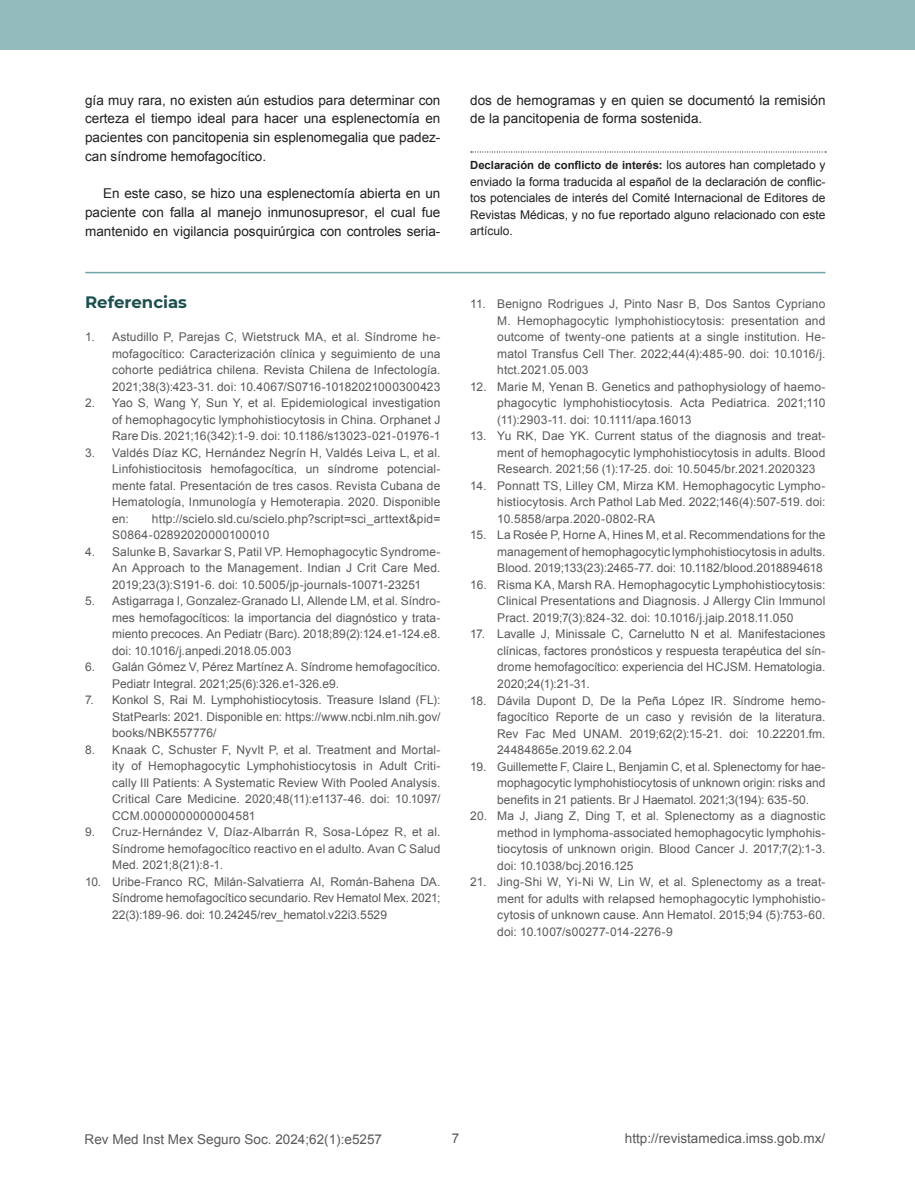
<style>
.page{position:relative;width:915px;height:1191px;background:#fff}
.page>*{position:absolute;margin:0;border:0;box-sizing:border-box;transform-origin:0 0}
.t1{font:700 16.5px "Montserrat";color:#1c4f4f}
.t2{font:13.5px/18.8px "Arial";color:#231f20;text-align:justify}
.t3{font:13.5px "Arial";color:#58595b}
.t4{font:12px/16.5px "Arial";letter-spacing:.005em;color:#58595b;text-align:justify}
.t5{font:12px/16.5px "Arial";color:#231f20;text-align:justify}
.t6{font:700 11.25px "Arial";color:#231f20}
.s1{font-weight:400;font-size:12px}
</style>
<div class="page">
<div style="left:0;top:0;width:914px;height:50px;background:#93bbbb"></div>
<hr style="left:85px;top:272px;width:740px;height:1px;background:#70a6a6">
<svg style="left:470px;top:151px;width:355px;height:1px"></svg>
<p class="t2" style="left:85px;top:91px;width:357px">gía muy rara, no existen aún estudios para determinar con certeza el tiempo ideal para hacer una esplenectomía en pacientes con pancitopenia sin esplenomegalia que padez&shy;can síndrome hemofagocítico.</p>
<p class="t2" style="left:85px;top:184px;width:357px;text-indent:18px">En este caso, se hizo una esplenectomía abierta en un paciente con falla al manejo inmunosupresor, el cual fue mantenido en vigilancia posquirúrgica con controles seria-</p>
<h1 class="t1" style="left:85px;top:290px;width:103px">Referencias</h1>
<p class="t4" style="left:112px;top:329px;width:330px;text-indent:-27px">1. Astudillo P, Parejas C, Wietstruck MA, et al. Síndrome he&shy;mofagocítico: Caracterización clínica y seguimiento de una cohorte pediátrica chilena. Revista Chilena de Infectología.<br>2021;38(3):423-31. doi: 10.4067/S0716-10182021000300423</p>
<p class="t4" style="left:112px;top:395px;width:330px;text-indent:-27px">2. Yao S, Wang Y, Sun Y, et al. Epidemiological investigation of hemophagocytic lymphohistiocytosis in China. Orphanet J Rare Dis. 2021;16(342):1-9. doi: 10.1186/s13023-021-01976-1</p>
<p class="t4" style="left:112px;top:444px;width:330px;text-indent:-27px">3. Valdés Díaz KC, Hernández Negrín H, Valdés Leiva L, et al.<br>Linfohistiocitosis hemofagocítica, un síndrome potencial&shy;mente fatal. Presentación de tres casos. Revista Cubana de Hematología, Inmunología y Hemoterapia. 2020. Disponible en:</p>
<p class="t4" style="left:112px;top:510px;width:330px;text-indent:40px">http://scielo.sld.cu/scielo.php?script=sci_arttext&amp;pid=<br>S0864-02892020000100010</p>
<p class="t4" style="left:112px;top:543px;width:330px;text-indent:-27px">4. Salunke B, Savarkar S, Patil VP. Hemophagocytic Syndrome-An Approach to the Management. Indian J Crit Care Med.<br>2019;23(3):S191-6. doi: 10.5005/jp-journals-10071-23251</p>
<p class="t4" style="left:112px;top:593px;width:330px;text-indent:-27px">5. Astigarraga I, Gonzalez-Granado LI, Allende LM, et al. Síndro&shy;mes hemofagocíticos: la importancia del diagnóstico y trata&shy;miento precoces. An Pediatr (Barc). 2018;89(2):124.e1-124.e8. doi: 10.1016/j.anpedi.2018.05.003</p>
<p class="t4" style="left:112px;top:659px;width:330px;text-indent:-27px">6. Galán Gómez V, Pérez Martínez A. Síndrome hemofagocítico.<br>Pediatr Integral. 2021;25(6):326.e1-326.e9.</p>
<p class="t4" style="left:112px;top:692px;width:330px;text-indent:-27px">7. Konkol S, Rai M. Lymphohistiocytosis. Treasure Island (FL):<br>StatPearls: 2021. Disponible en: https://www.ncbi.nlm.nih.gov/ books/NBK557776/</p>
<p class="t4" style="left:112px;top:741px;width:330px;text-indent:-27px">8. Knaak C, Schuster F, Nyvlt P, et al. Treatment and Mortal&shy;ity of Hemophagocytic Lymphohistiocytosis in Adult Criti&shy;cally Ill Patients: A Systematic Review With Pooled Analysis.<br>Critical Care Medicine. 2020;48(11):e1137-46. doi: 10.1097/ CCM.0000000000004581</p>
<p class="t4" style="left:112px;top:824px;width:330px;text-indent:-27px">9. Cruz-Hernández V, Díaz-Albarrán R, Sosa-López R, et al.<br>Síndrome hemofagocítico reactivo en el adulto. Avan C Salud Med. 2021;8(21):8-1.</p>
<p class="t4" style="left:112px;top:873px;width:330px;text-indent:-27px">10. Uribe-Franco RC, Milán-Salvatierra AI, Román-Bahena DA.<br>Síndrome hemofagocítico secundario. Rev Hematol Mex. 2021; 22(3):189-96. doi: 10.24245/rev_hematol.v22i3.5529</p>
<p class="t2" style="left:470px;top:91px;width:357px">dos de hemogramas y en quien se documentó la remisión de la pancitopenia de forma sostenida.</p>
<p class="t6" style="left:470px;top:158px;width:357px">Declaración de conflicto de interés: <span class="s1">los autores han completado y</span></p>
<p class="t5" style="left:470px;top:173px;width:357px">enviado la forma traducida al español de la declaración de conflic&shy;tos potenciales de interés del Comité Internacional de Editores de Revistas Médicas, y no fue reportado alguno relacionado con este artículo.</p>
<p class="t4" style="left:497px;top:296px;width:329px;text-indent:-27px">11. Benigno Rodrigues J, Pinto Nasr B, Dos Santos Cypriano M. Hemophagocytic lymphohistiocytosis: presentation and outcome of twenty-one patients at a single institution. He&shy;matol Transfus Cell Ther. 2022;44(4):485-90. doi: 10.1016/j. htct.2021.05.003</p>
<p class="t4" style="left:497px;top:378px;width:329px;text-indent:-27px">12. Marie M, Yenan B. Genetics and pathophysiology of haemo&shy;phagocytic lymphohistiocytosis. Acta Pediatrica. 2021;110 (11):2903-11. doi: 10.1111/apa.16013</p>
<p class="t4" style="left:497px;top:428px;width:329px;text-indent:-27px">13. Yu RK, Dae YK. Current status of the diagnosis and treat&shy;ment of hemophagocytic lymphohistiocytosis in adults. Blood Research. 2021;56 (1):17-25. doi: 10.5045/br.2021.2020323</p>
<p class="t4" style="left:497px;top:477px;width:329px;text-indent:-27px">14. Ponnatt TS, Lilley CM, Mirza KM. Hemophagocytic Lympho&shy;histiocytosis. Arch Pathol Lab Med. 2022;146(4):507-519. doi:<br>10.5858/arpa.2020-0802-RA</p>
<p class="t4" style="left:497px;top:527px;width:329px;text-indent:-27px">15. La Rosée P, Horne A, Hines M, et al. Recommendations for the management of hemophagocytic lymphohistiocytosis in adults.<br>Blood. 2019;133(23):2465-77. doi: 10.1182/blood.2018894618</p>
<p class="t4" style="left:497px;top:576px;width:329px;text-indent:-27px">16. Risma KA, Marsh RA. Hemophagocytic Lymphohistiocytosis:<br>Clinical Presentations and Diagnosis. J Allergy Clin Immunol Pract. 2019;7(3):824-32. doi: 10.1016/j.jaip.2018.11.050</p>
<p class="t4" style="left:497px;top:626px;width:329px;text-indent:-27px">17. Lavalle J, Minissale C, Carnelutto N et al. Manifestaciones clínicas, factores pronósticos y respuesta terapéutica del sín&shy;drome hemofagocítico: experiencia del HCJSM. Hematologia.<br>2020;24(1):21-31.</p>
<p class="t4" style="left:497px;top:692px;width:329px;text-indent:-27px">18. Dávila Dupont D, De la Peña López IR. Síndrome hemo&shy;fagocítico Reporte de un caso y revisión de la literatura.<br>Rev Fac Med UNAM. 2019;62(2):15-21. doi: 10.22201.fm.<br>24484865e.2019.62.2.04</p>
<p class="t4" style="left:497px;top:758px;width:329px;text-indent:-27px">19. Guillemette F, Claire L, Benjamin C, et al. Splenectomy for hae&shy;mophagocytic lymphohistiocytosis of unknown origin: risks and benefits in 21 patients. Br J Haematol. 2021;3(194): 635-50.</p>
<p class="t4" style="left:497px;top:807px;width:329px;text-indent:-27px">20. Ma J, Jiang Z, Ding T, et al. Splenectomy as a diagnostic method in lymphoma-associated hemophagocytic lymphohis&shy;tiocytosis of unknown origin. Blood Cancer J. 2017;7(2):1-3. doi: 10.1038/bcj.2016.125</p>
<p class="t4" style="left:497px;top:873px;width:329px;text-indent:-27px">21. Jing-Shi W, Yi-Ni W, Lin W, et al. Splenectomy as a treat&shy;ment for adults with relapsed hemophagocytic lymphohistio&shy;cytosis of unknown cause. Ann Hematol. 2015;94 (5):753-60. doi: 10.1007/s00277-014-2276-9</p>
<p class="t3" style="left:85px;top:1130px;width:299px">Rev Med Inst Mex Seguro Soc. 2024;62(1):e5257</p>
<p class="t3" style="left:451px;top:1129px;width:9px">7</p>
<p class="t3" style="left:624px;top:1129px;width:202px">http://revistamedica.imss.gob.mx/</p>
</div>
